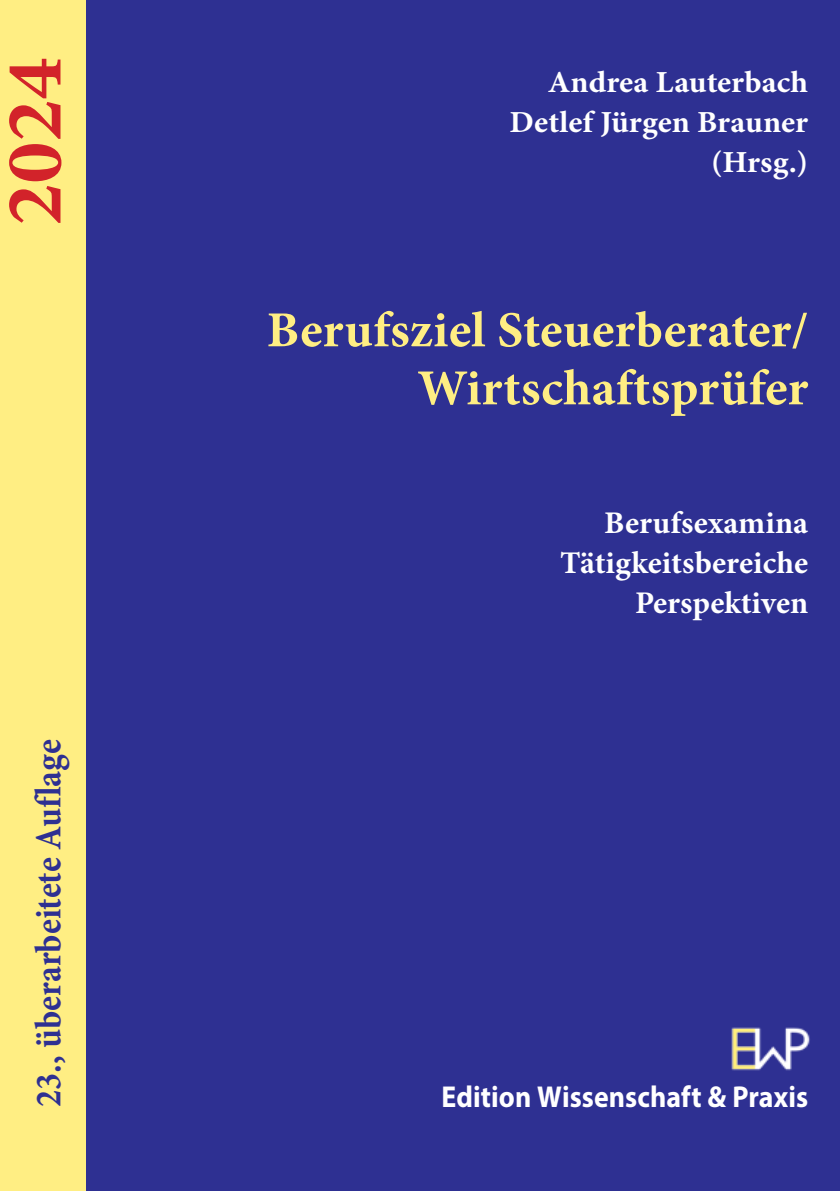
<style>
.page{position:relative;width:840px;height:1191px;background:#fff}
.page>*{position:absolute;margin:0;border:0;box-sizing:border-box;transform-origin:0 0}
.t1{font:700 80.8px "Minion Pro";color:#d2232a;scale:1.04 1}
.t2{font:700 50.4px/58px "Minion Pro";letter-spacing:.005em;color:#ffee83;text-align:right}
.t3{font:700 37px "Minion Pro";color:#2e3092;scale:.92 1}
.t4{font:700 31.4px/40px "Minion Pro";color:#fff;text-align:right}
.t5{font:700 30.6px/40px "Minion Pro";letter-spacing:.005em;color:#fff;text-align:right;scale:1.05 1}
.t6{font:700 30.4px "Myriad Pro";letter-spacing:.005em;color:#fff;scale:.92 1}
</style>
<div class="page">
<div style="left:0;top:1px;width:86px;height:1190px;background:#ffee83"></div>
<div style="left:86px;top:1px;width:753px;height:1190px;background:#2e3092"></div>
<img style="left:731px;top:1027px;width:79px;height:44px">
<h1 class="t1" style="left:-22px;top:226px;width:163px;rotate:-90deg">2024</h1>
<p class="t3" style="left:23px;top:1106px;width:401px;rotate:-90deg">23., überarbeitete Auflage</p>
<p class="t5" style="left:509px;top:62px;width:286px">Andrea Lauterbach<br>Detlef Jürgen Brauner (Hrsg.)</p>
<h2 class="t2" style="left:266px;top:300px;width:542px">Berufsziel Steuerberater/<br>Wirtschaftsprüfer</h2>
<p class="t4" style="left:560px;top:503px;width:249px">Berufsexamina<br>Tätigkeitsbereiche<br>Perspektiven</p>
<p class="t6" style="left:441px;top:1076px;width:400px">Edition Wissenschaft &amp; Praxis</p>
</div>
